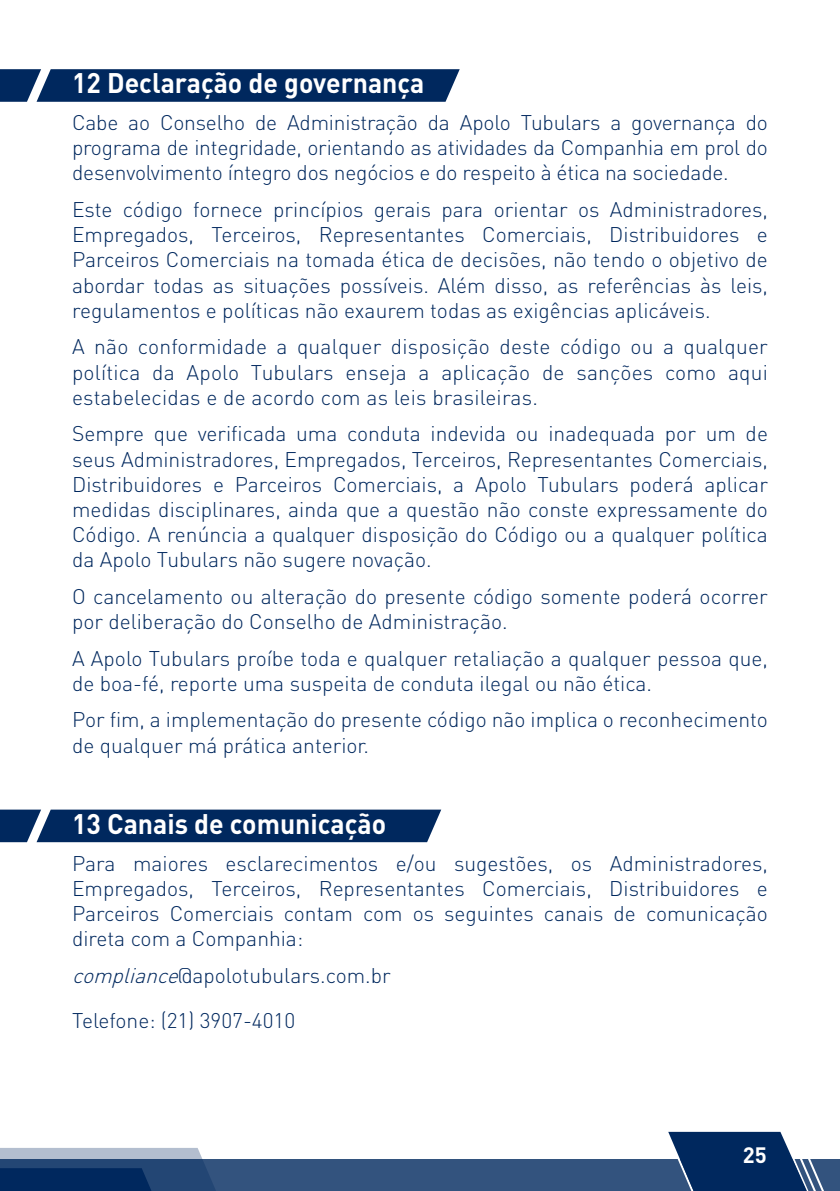
<style>
.page{position:relative;width:840px;height:1191px;background:#fff}
.page>*{position:absolute;margin:0;border:0;box-sizing:border-box;transform-origin:0 0}
.t1{font:700 28px "DIN Pro";color:#fff;scale:.95 1}
.t2{font:700 22px "DIN Pro";color:#fff}
.t3{font:300 21px/25.2px "DIN Pro";color:#00285e;text-align:justify}
.s1{font-style:italic}
</style>
<div class="page">
<div style="left:0;top:1159px;width:839px;height:32px;background:#33537e"></div>
<svg style="left:0;top:1148px;width:216px;height:43px"></svg>
<svg style="left:668px;top:1131px;width:156px;height:60px"></svg>
<svg style="left:0;top:69px;width:459px;height:33px;background:#0b3165"></svg>
<div style="left:0;top:809px;width:441px;height:33px;background:#00285e"></div>
<h1 class="t1" style="left:72px;top:64px;width:372px">12 Declaração de governança</h1>
<p class="t3" style="left:72px;top:109px;width:697px">Cabe ao Conselho de Administração da Apolo Tubulars a governança do programa de integridade, orientando as atividades da Companhia em prol do desenvolvimento íntegro dos negócios e do respeito à ética na sociedade.</p>
<p class="t3" style="left:72px;top:196px;width:697px">Este código fornece princípios gerais para orientar os Administradores, Empregados, Terceiros, Representantes Comerciais, Distribuidores e Parceiros Comerciais na tomada ética de decisões, não tendo o objetivo de abordar todas as situações possíveis. Além disso, as referências às leis, regulamentos e políticas não exaurem todas as exigências aplicáveis.</p>
<p class="t3" style="left:72px;top:333px;width:697px">A não conformidade a qualquer disposição deste código ou a qualquer política da Apolo Tubulars enseja a aplicação de sanções como aqui estabelecidas e de acordo com as leis brasileiras.</p>
<p class="t3" style="left:72px;top:420px;width:697px">Sempre que verificada uma conduta indevida ou inadequada por um de seus Administradores, Empregados, Terceiros, Representantes Comerciais, Distribuidores e Parceiros Comerciais, a Apolo Tubulars poderá aplicar medidas disciplinares, ainda que a questão não conste expressamente do Código. A renúncia a qualquer disposição do Código ou a qualquer política da Apolo Tubulars não sugere novação.</p>
<p class="t3" style="left:72px;top:583px;width:697px">O cancelamento ou alteração do presente código somente poderá ocorrer por deliberação do Conselho de Administração.</p>
<p class="t3" style="left:72px;top:644px;width:697px">A Apolo Tubulars proíbe toda e qualquer retaliação a qualquer pessoa que, de boa-fé, reporte uma suspeita de conduta ilegal ou não ética.</p>
<p class="t3" style="left:72px;top:706px;width:697px">Por fim, a implementação do presente código não implica o reconhecimento de qualquer má prática anterior.</p>
<h1 class="t1" style="left:72px;top:805px;width:332px">13 Canais de comunicação</h1>
<p class="t3" style="left:72px;top:849px;width:697px">Para maiores esclarecimentos e/ou sugestões, os Administradores, Empregados, Terceiros, Representantes Comerciais, Distribuidores e Parceiros Comerciais contam com os seguintes canais de comunicação direta com a Companhia:</p>
<p class="t3" style="left:72px;top:952px;width:320px;line-height:45px"><span class="s1">compliance</span>@apolotubulars.com.br<br>Telefone: (21) 3907-4010</p>
<p class="t2" style="left:742px;top:1140px;width:25px">25</p>
</div>
